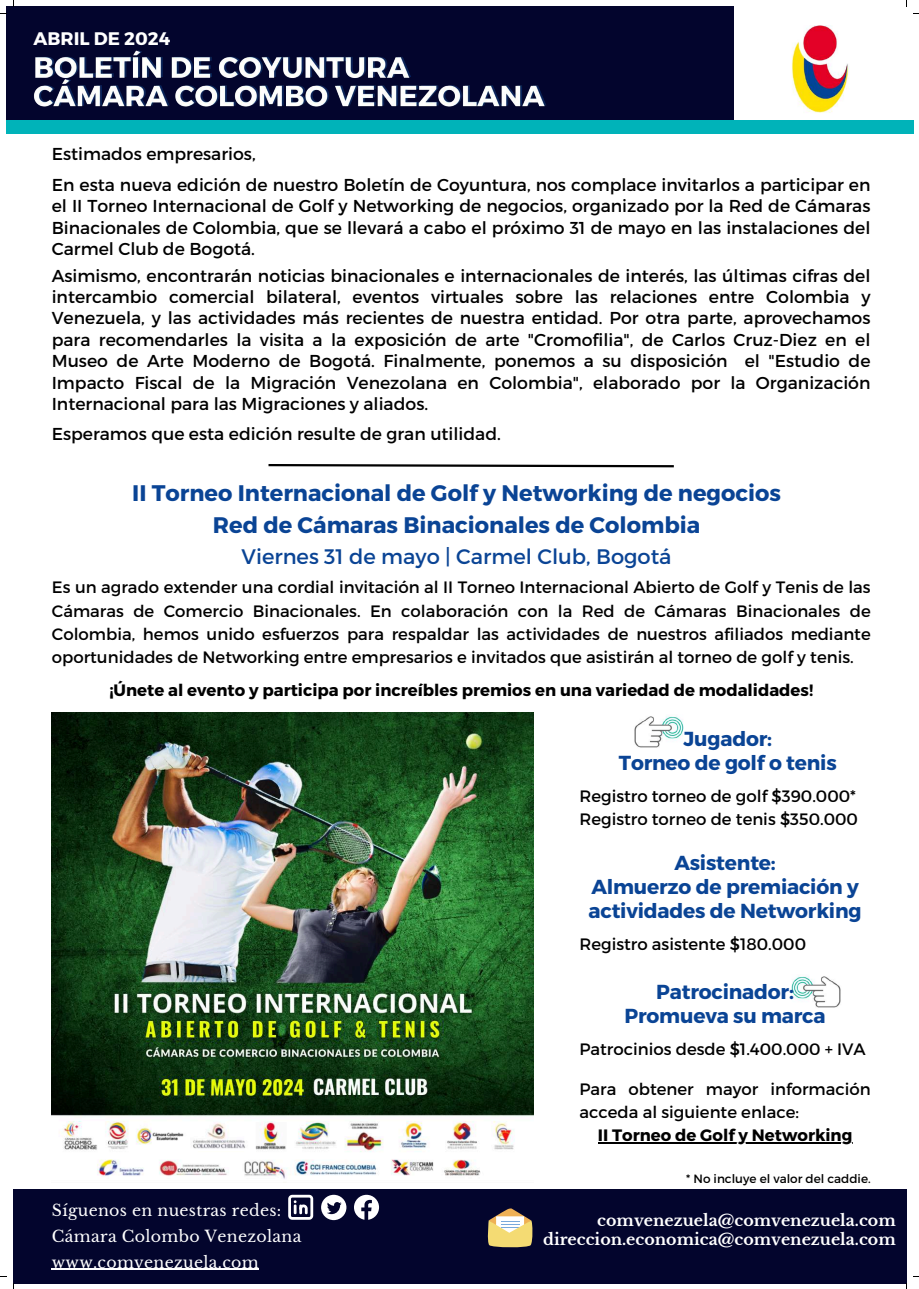
<style>
.page{position:relative;width:919px;height:1289px;background:#fff}
.page>*{position:absolute;margin:0;border:0;box-sizing:border-box;transform-origin:0 0}
.t1{font:700 22.5px/31.9px "Montserrat";color:#0a4495;text-align:center}
.t2{font:21px "Montserrat";color:#0a4495}
.t3{font:700 20.25px/24.2px "Montserrat";letter-spacing:-.01em;color:#0a4495;text-align:center}
.t4{font:700 18.15px "Montserrat";color:#fff}
.t5{font:17.25px/21.4px "Montserrat";color:#000;text-align:justify}
.t6{font:16.5px/23.1px "Montserrat";color:#000}
.t7{font:700 16.5px "Montserrat";color:#000}
.t8{font:700 15.75px/19.1px "Libre Baskerville";color:#fff;text-align:right}
.t9{font:15.75px/25.9px "Libre Baskerville";letter-spacing:.02em;color:#fff}
.t10{font:12px "Montserrat";color:#000}
</style>
<div class="page">
<div style="left:6px;top:6px;width:464px;height:117px;background:#03052d"></div>
<div style="left:241px;top:6px;width:493px;height:119px;background:#03052d"></div>
<div style="left:6px;top:121px;width:907px;height:12px;background:#00b3b9"></div>
<img style="left:34px;top:50px;width:512px;height:57px">
<img style="left:792px;top:26px;width:58px;height:87px">
<div style="left:13px;top:1189px;width:893px;height:94px;background:#03052d"></div>
<hr style="left:52px;top:1268px;width:207px;height:1px;background:#fff">
<svg style="left:487px;top:1208px;width:46px;height:40px"></svg>
<svg style="left:288px;top:1194px;width:25px;height:25px"></svg>
<svg style="left:321px;top:1194px;width:25px;height:25px"></svg>
<svg style="left:354px;top:1194px;width:25px;height:25px"></svg>
<img style="left:634px;top:715px;width:50px;height:33px">
<svg style="left:268px;top:464px;width:406px;height:4px"></svg>
<img style="left:52px;top:712px;width:481px;height:467px">
<img style="left:791px;top:975px;width:50px;height:33px">
<hr style="left:597px;top:1142px;width:255px;height:1px;background:#000">
<p class="t4" style="left:34px;top:26px;width:138px">ABRIL DE 2024</p>
<p class="t5" style="left:52px;top:138px;width:820px;line-height:30.4px">Estimados empresarios,<br>En esta nueva edición de nuestro Boletín de Coyuntura, nos complace invitarlos a participar en</p>
<p class="t5" style="left:52px;top:194px;width:820px">el II Torneo Internacional de Golf y Networking de negocios, organizado por la Red de Cámaras Binacionales de Colombia, que se llevará a cabo el próximo 31 de mayo en las instalaciones del Carmel Club de Bogotá.</p>
<p class="t5" style="left:52px;top:264px;width:820px">Asimismo, encontrarán noticias binacionales e internacionales de interés, las últimas cifras del intercambio comercial bilateral, eventos virtuales sobre las relaciones entre Colombia y Venezuela, y las actividades más recientes de nuestra entidad. Por otra parte, aprovechamos para recomendarles la visita a la exposición de arte "Cromofilia", de Carlos Cruz-Diez en el Museo de Arte Moderno de Bogotá. Finalmente, ponemos a su disposición el "Estudio de Impacto Fiscal de la Migración Venezolana en Colombia", elaborado por la Organización Internacional para las Migraciones y aliados.</p>
<p class="t5" style="left:52px;top:422px;width:450px">Esperamos que esta edición resulte de gran utilidad.</p>
<h1 class="t1" style="left:132px;top:476px;width:650px">II Torneo Internacional de Golf y Networking de negocios<br>Red de Cámaras Binacionales de Colombia</h1>
<p class="t2" style="left:241px;top:542px;width:431px">Viernes 31 de mayo | Carmel Club, Bogotá</p>
<p class="t6" style="left:52px;top:575px;width:820px;text-align:justify">Es un agrado extender una cordial invitación al II Torneo Internacional Abierto de Golf y Tenis de las Cámaras de Comercio Binacionales. En colaboración con la Red de Cámaras Binacionales de Colombia, hemos unido esfuerzos para respaldar las actividades de nuestros afiliados mediante oportunidades de Networking entre empresarios e invitados que asistirán al torneo de golf y tenis.</p>
<p class="t7" style="left:109px;top:679px;width:705px">¡Únete al evento y participa por increíbles premios en una variedad de modalidades!</p>
<p class="t3" style="left:618px;top:725px;width:219px">Jugador:<br>Torneo de golf o tenis</p>
<p class="t6" style="left:579px;top:783px;width:280px">Registro torneo de golf $390.000*<br>Registro torneo de tenis $350.000</p>
<p class="t3" style="left:588px;top:849px;width:274px">Asistente:<br>Almuerzo de premiación y actividades de Networking</p>
<p class="t6" style="left:579px;top:931px;width:228px">Registro asistente $180.000</p>
<p class="t3" style="left:624px;top:978px;width:202px">Patrocinador:<br>Promueva su marca</p>
<p class="t6" style="left:579px;top:1036px;width:288px">Patrocinios desde $1.400.000 + IVA</p>
<p class="t6" style="left:579px;top:1076px;width:293px">Para obtener mayor información acceda al siguiente enlace:</p>
<p class="t7" style="left:597px;top:1124px;width:256px">II Torneo de Golf y Networking</p>
<p class="t9" style="left:52px;top:1197px;width:251px">Síguenos en nuestras redes:<br>Cámara Colombo Venezolana www.comvenezuela.com</p>
<p class="t10" style="left:686px;top:1170px;width:186px">* No incluye el valor del caddie.</p>
<p class="t8" style="left:543px;top:1210px;width:354px">comvenezuela@comvenezuela.com direccion.economica@comvenezuela.com</p>
<p class="t8" style="left:580px;top:1213px;width:283px">analistaecon@comvenezuela.com</p>
</div>
